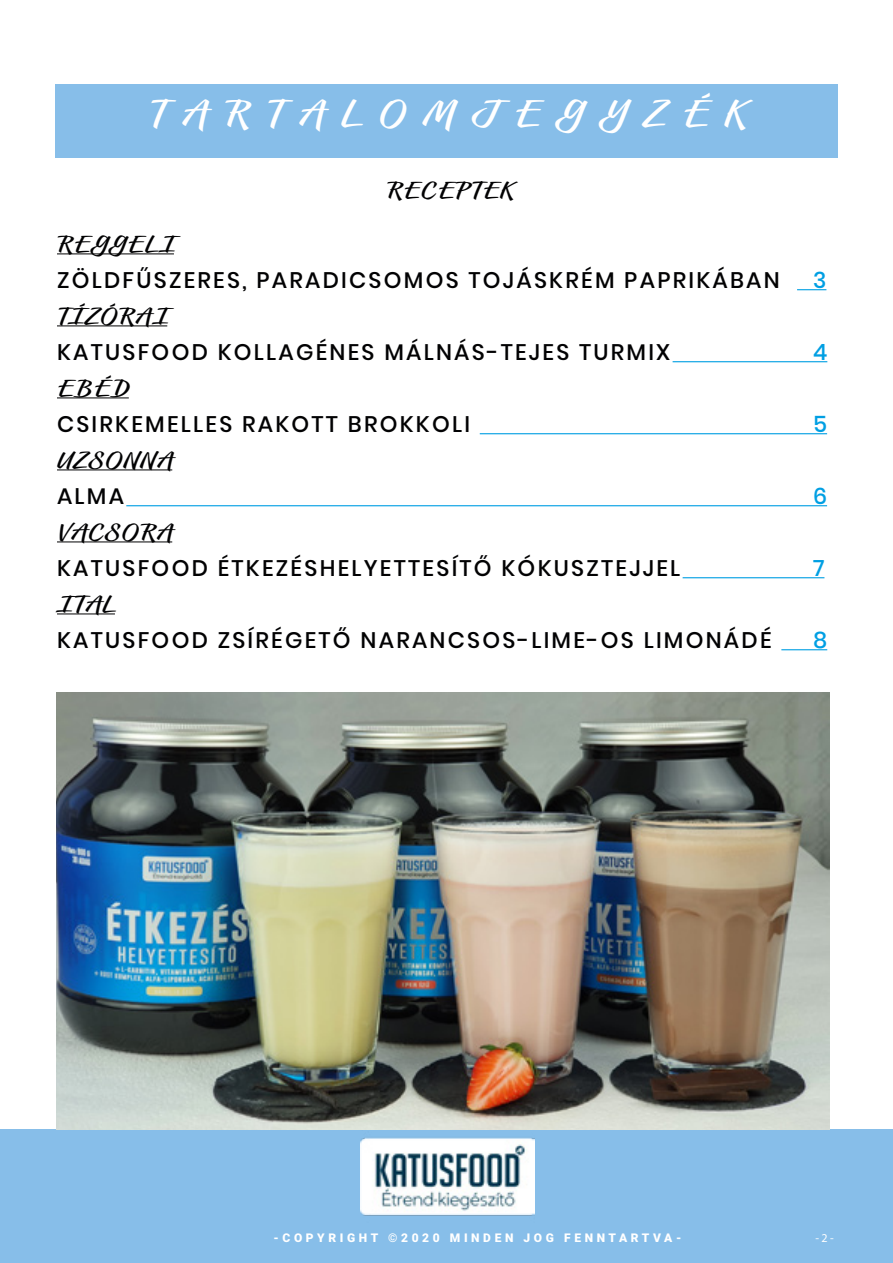
<style>
.page{position:relative;width:893px;height:1263px;background:#fff}
.page>*{position:absolute;margin:0;border:0;box-sizing:border-box;transform-origin:0 0}
.Header3{font:36px "Hughs";letter-spacing:.5em;color:#fff}
.t1{font:500 22.5px "Poppins";letter-spacing:.1em;color:#020203}
.Header3-2{font:22.5px "Hughs";letter-spacing:.1em;color:#020203}
.t2{font:500 22.5px "Poppins";color:#009fe3}
.Header3-3{font:900 12px "Roboto";letter-spacing:.3em;color:#fff}
.Kitchen_Tools_-_Left{font:12px "Myriad Pro";color:#fff}
</style>
<div class="page">
<div style="left:0;top:1129px;width:893px;height:134px;background:#87bee9"></div>
<div style="left:55px;top:54px;width:783px;height:103px;background:#87bee9"></div>
<div style="left:54px;top:54px;width:791px;height:30px;background:#fff"></div>
<img style="left:361px;top:1129px;width:173px;height:87px">
<img style="left:56px;top:692px;width:774px;height:437px">
<hr style="left:57px;top:253px;width:117px;height:1px;background:#020203">
<svg style="left:797px;top:289px;width:29px;height:1px"></svg>
<hr style="left:57px;top:325px;width:110px;height:1px;background:#020203">
<hr style="left:673px;top:361px;width:154px;height:1px;background:#009fe3">
<hr style="left:57px;top:397px;width:72px;height:1px;background:#020203">
<hr style="left:480px;top:433px;width:347px;height:1px;background:#009fe3">
<hr style="left:57px;top:469px;width:115px;height:1px;background:#020203">
<hr style="left:126px;top:505px;width:701px;height:1px;background:#009fe3">
<hr style="left:57px;top:541px;width:115px;height:1px;background:#020203">
<hr style="left:683px;top:577px;width:141px;height:1px;background:#009fe3">
<hr style="left:57px;top:613px;width:58px;height:1px;background:#020203">
<hr style="left:781px;top:649px;width:46px;height:1px;background:#009fe3">
<p class="Header3" style="left:149px;top:92px;width:597px">TARTALOMJEGYZÉK</p>
<p class="Header3-2" style="left:387px;top:177px;width:127px">RECEPTEK</p>
<p class="Header3-2" style="left:57px;top:231px;width:118px">REGGELI</p>
<p class="t1" style="left:57px;top:267px;width:724px">ZÖLDFŰSZERES, PARADICSOMOS TOJÁSKRÉM PAPRIKÁBAN</p>
<p class="t2" style="left:813px;top:267px;width:15px">3</p>
<p class="Header3-2" style="left:57px;top:303px;width:112px">TÍZÓRAI</p>
<p class="t1" style="left:57px;top:339px;width:615px">KATUSFOOD KOLLAGÉNES MÁLNÁS-TEJES TURMIX</p>
<p class="t2" style="left:813px;top:339px;width:16px">4</p>
<p class="Header3-2" style="left:57px;top:375px;width:73px">EBÉD</p>
<p class="t1" style="left:57px;top:411px;width:414px">CSIRKEMELLES RAKOTT BROKKOLI</p>
<p class="t2" style="left:813px;top:411px;width:16px">5</p>
<p class="Header3-2" style="left:57px;top:447px;width:117px">UZSONNA</p>
<p class="t1" style="left:57px;top:483px;width:69px">ALMA</p>
<p class="t2" style="left:813px;top:483px;width:16px">6</p>
<p class="Header3-2" style="left:57px;top:519px;width:117px">VACSORA</p>
<p class="t1" style="left:57px;top:555px;width:625px">KATUSFOOD ÉTKEZÉSHELYETTESÍTŐ KÓKUSZTEJJEL</p>
<p class="t2" style="left:813px;top:555px;width:13px">7</p>
<p class="Header3-2" style="left:57px;top:591px;width:59px">ITAL</p>
<p class="t1" style="left:57px;top:627px;width:716px">KATUSFOOD ZSÍRÉGETŐ NARANCSOS-LIME-OS LIMONÁDÉ</p>
<p class="t2" style="left:813px;top:627px;width:16px">8</p>
<p class="Header3-3" style="left:274px;top:1229px;width:409px">-COPYRIGHT ©2020 MINDEN JOG FENNTARTVA-</p>
<p class="Kitchen_Tools_-_Left" style="left:815px;top:1231px;width:20px">-2-</p>
</div>
